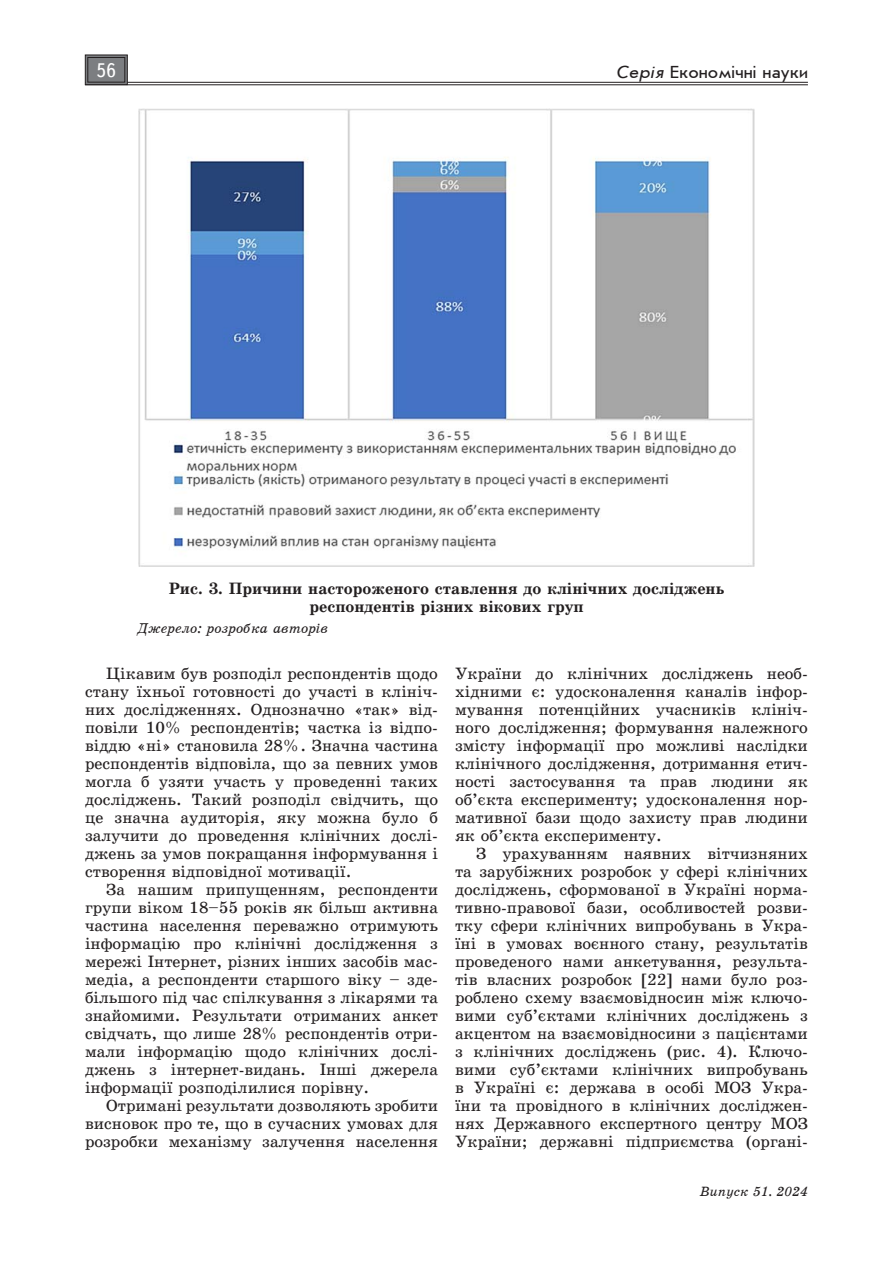
<style>
.page{position:relative;width:893px;height:1263px;background:#fff}
.page>*{position:absolute;margin:0;border:0;box-sizing:border-box;transform-origin:0 0}
.t1{font:19.5px "Ukrainian Text";color:#fff}
.t2{font:18px "Ukrainian Journal Sans";color:#231f20}
.Текст_основной_G{font:16.5px/18px "Ukrainian School";color:#231f20;text-align:justify}
.Рисунок_N{font:700 16.5px/18px "Ukrainian School";color:#231f20;text-align:center}
.Джерело{font:italic 14.25px "Ukrainian School";color:#231f20}
.t3{font:italic 13.5px "Ukrainian School";color:#231f20}
.s1{font-style:italic}
</style>
<div class="page">
<hr style="left:85px;top:82px;width:723px;height:1px;background:#231f20">
<hr style="left:85px;top:85px;width:723px;height:1px;background:#231f20">
<svg style="left:85px;top:54px;width:43px;height:31px"></svg>
<div style="left:88px;top:57px;width:37px;height:25px;border:1px solid #231f20"></div>
<img style="left:139px;top:108px;width:615px;height:459px">
<p class="t1" style="left:96px;top:60px;width:22px">56</p>
<p class="t2" style="left:616px;top:63px;width:193px"><span class="s1">Серія</span> Економічні науки</p>
<p class="Рисунок_N" style="left:169px;top:580px;width:557px">Рис. 3. Причини настороженого ставлення до клінічних досліджень респондентів різних вікових груп</p>
<p class="Джерело" style="left:138px;top:620px;width:192px">Джерело: розробка авторів</p>
<p class="Текст_основной_G" style="left:85px;top:665px;width:354px;text-indent:21px">Цікавим був розподіл респондентів щодо стану їхньої готовності до участі в клініч&shy;них дослідженнях. Однозначно «так» від&shy;повіли 10% респондентів; частка із відпо&shy;віддю «ні» становила 28%. Значна частина респондентів відповіла, що за певних умов могла б узяти участь у проведенні таких досліджень. Такий розподіл свідчить, що це значна аудиторія, яку можна було б залучити до проведення клінічних дослі&shy;джень за умов покращання інформування і створення відповідної мотивації.</p>
<p class="Текст_основной_G" style="left:85px;top:881px;width:354px;text-indent:21px">За нашим припущенням, респонденти групи віком 18–55 років як більш активна частина населення переважно отримують інформацію про клінічні дослідження з мережі Інтернет, різних інших засобів мас&shy;медіа, а респонденти старшого віку – зде&shy;більшого під час спілкування з лікарями та знайомими. Результати отриманих анкет свідчать, що лише 28% респондентів отри&shy;мали інформацію щодо клінічних дослі&shy;джень з інтернет-видань. Інші джерела інформації розподілилися порівну.</p>
<p class="Текст_основной_G" style="left:85px;top:1097px;width:354px;text-indent:21px">Отримані результати дозволяють зробити висновок про те, що в сучасних умовах для розробки механізму залучення населення</p>
<p class="Текст_основной_G" style="left:455px;top:665px;width:354px">України до клінічних досліджень необ&shy;хідними є: удосконалення каналів інфор&shy;мування потенційних учасників клініч&shy;ного дослідження; формування належного змісту інформації про можливі наслідки клінічного дослідження, дотримання етич&shy;ності застосування та прав людини як об’єкта експерименту; удосконалення нор&shy;мативної бази щодо захисту прав людини як об’єкта експерименту.</p>
<p class="Текст_основной_G" style="left:455px;top:845px;width:354px;text-indent:21px">З урахуванням наявних вітчизняних та зарубіжних розробок у сфері клінічних досліджень, сформованої в Україні норма&shy;тивно-правової бази, особливостей розви&shy;тку сфери клінічних випробувань в Укра&shy;їні в умовах воєнного стану, результатів проведеного нами анкетування, результа&shy;тів власних розробок [22] нами було роз&shy;роблено схему взаємовідносин між ключо&shy;вими суб’єктами клінічних досліджень з акцентом на взаємовідносини з пацієнтами з клінічних досліджень (рис. 4). Ключо&shy;вими суб’єктами клінічних випробувань в Україні є: держава в особі МОЗ Укра&shy;їни та провідного в клінічних досліджен&shy;нях Державного експертного центру МОЗ України; державні підприємства (органі-</p>
<p class="t3" style="left:700px;top:1183px;width:110px">Випуск 51. 2024</p>
</div>
